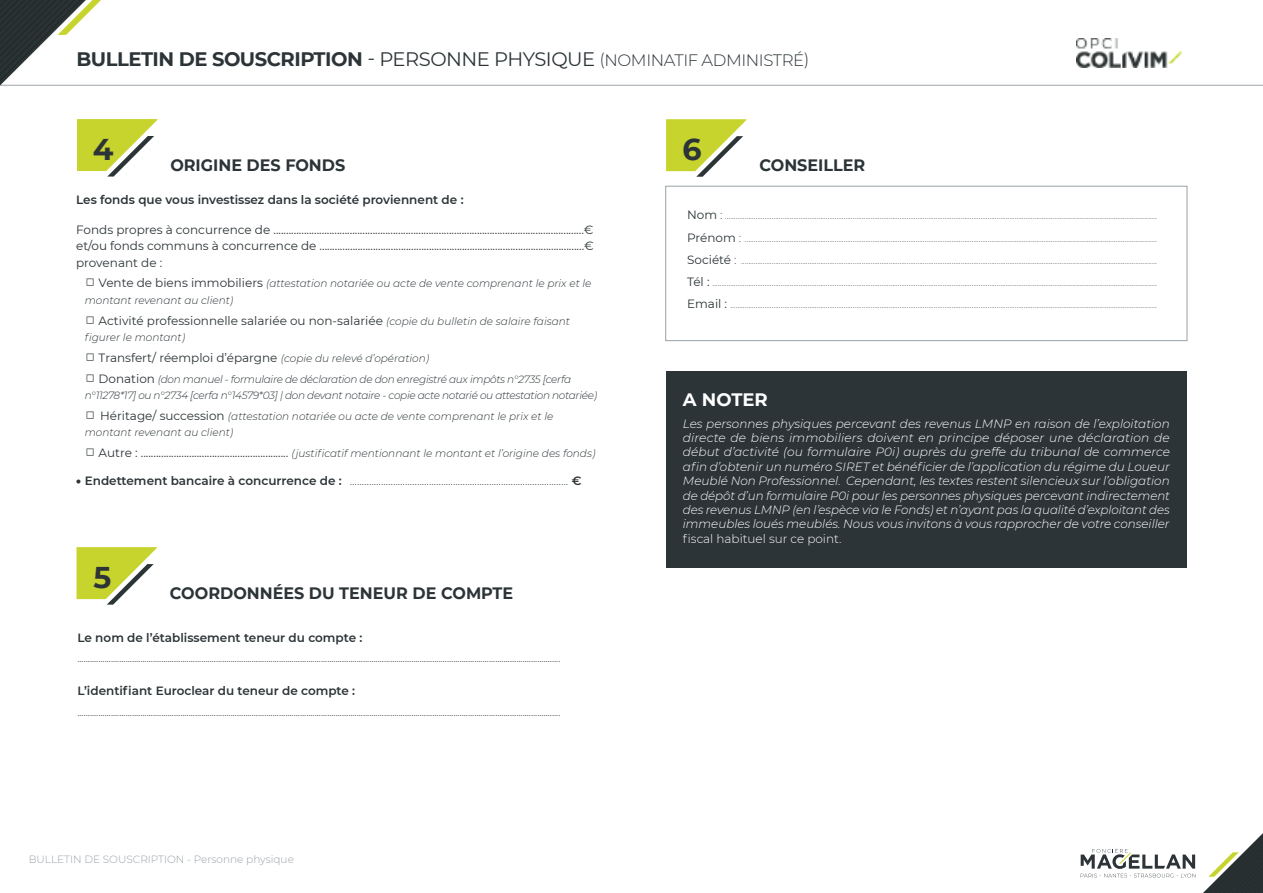
<style>
.page{position:relative;width:1263px;height:893px;background:#fff}
.page>*{position:absolute;margin:0;border:0;box-sizing:border-box;transform-origin:0 0}
.t1{font:700 30px "Montserrat";color:#2c3437}
.t2{font:700 19.5px "Montserrat";letter-spacing:-.025em;color:#2c3437}
.t3{font:700 18px "Montserrat";color:#fff}
.t4{font:700 16.5px "Montserrat";color:#2c3437}
.t5{font:italic 300 12px/14.4px "Montserrat";color:#fff;text-align:justify}
.t6{font:12px/16.5px "Montserrat";color:#2c3437;text-align:justify}
.t7{font:600 12px "Montserrat";color:#2c3437}
.t8{font:300 12px "Montserrat";color:#2c3437}
.t9{font:300 12px "Montserrat";color:#fff}
.t10{font:300 10.5px "Montserrat";color:#000}
.t11{font:italic 300 10.5px/16.5px "Montserrat";color:#2c3437}
.t12{font:italic 300 10.5px/16.5px "Montserrat";letter-spacing:-.02em;color:#2c3437}
.t13{font:300 10.5px "Montserrat";color:#9aa2a7}
.t14{font:300 9px "Montserrat";color:#2c3437}
.s1{font-weight:400}
.s2{font-weight:300;font-size:16.5px}
.s3{font-style:normal;font-size:18px}
.s4{font-weight:400;font-style:normal;font-size:12px}
.s5{font-weight:300;font-size:18px}
.s6{font-weight:300;font-style:italic;font-size:10.5px}
.s7{font-weight:900}
.s8{font-weight:600}
.s9{font-weight:400;font-size:12px}
.s10{font-size:12px}
</style>
<div class="page">
<hr style="left:0;top:85px;width:1263px;height:1px;background:#9aa2a7">
<svg style="left:86px;top:0;width:15px;height:15px"></svg>
<img style="left:0;top:0;width:86px;height:86px">
<img style="left:1203px;top:833px;width:60px;height:60px">
<svg style="left:1081px;top:849px;width:114px;height:28px"></svg>
<img style="left:1076px;top:38px;width:106px;height:29px">
<svg style="left:77px;top:119px;width:80px;height:58px"></svg>
<div style="left:665px;top:186px;width:522px;height:155px;border:1px solid #9aa2a7"></div>
<svg style="left:666px;top:119px;width:80px;height:58px"></svg>
<svg style="left:77px;top:547px;width:80px;height:58px"></svg>
<div style="left:666px;top:371px;width:521px;height:197px;background:#2c3437"></div>
<h2 class="t2" style="left:77px;top:45px;width:734px">BULLETIN DE SOUSCRIPTION <span class="s1">- PERSONNE PHYSIQUE</span> <span class="s2">(NOMINATIF ADMINISTRÉ)</span></h2>
<h1 class="t1" style="left:93px;top:127px;width:22px">4</h1>
<h3 class="t7" style="left:76px;top:192px;width:389px">Les fonds que vous investissez dans la société proviennent de :</h3>
<p class="t6" style="left:76px;top:221px;width:519px">Fonds propres à concurrence de ..........................................................................................................................€ et/ou fonds communs à concurrence de ........................................................................................................€ provenant de :</p>
<p class="t11" style="left:85px;top:275px;width:508px"><span class="s3">□</span> <span class="s4">Vente de biens immobiliers</span> (attestation notariée ou acte de vente comprenant le prix et le montant revenant au client)</p>
<h3 class="t6" style="left:85px;top:312px;width:487px"><span class="s5">□</span> Activité professionnelle salariée ou non-salariée <span class="s6">(copie du bulletin de salaire faisant</span></h3>
<p class="t11" style="left:85px;top:329px;width:102px">figurer le montant)</p>
<h3 class="t6" style="left:85px;top:349px;width:346px"><span class="s5">□</span> Transfert/ réemploi d’épargne <span class="s6">(copie du relevé d’opération)</span></h3>
<p class="t12" style="left:85px;top:370px;width:514px"><span class="s3">□</span> <span class="s4">Donation</span> (don manuel - formulaire de déclaration de don enregistré aux impôts n°2735 [cerfa n°11278*17] ou n°2734 [cerfa n°14579*03] | don devant notaire - copie acte notarié ou attestation notariée)</p>
<p class="t11" style="left:85px;top:408px;width:470px"><span class="s3">□</span> <span class="s4">Héritage/ succession</span> (attestation notariée ou acte de vente comprenant le prix et le montant revenant au client)</p>
<h3 class="t6" style="left:85px;top:444px;width:512px"><span class="s5">□</span> Autre : .......................................................... <span class="s6">(justificatif mentionnant le montant et l’origine des fonds)</span></h3>
<h3 class="t8" style="left:76px;top:472px;width:507px"><span class="s7">•</span> <span class="s8">Endettement bancaire à concurrence de :</span> ........................................................................................... <span class="s8">€</span></h3>
<h3 class="t4" style="left:170px;top:153px;width:176px">ORIGINE DES FONDS</h3>
<h1 class="t1" style="left:94px;top:555px;width:19px">5</h1>
<h3 class="t4" style="left:170px;top:581px;width:345px">COORDONNÉES DU TENEUR DE COMPTE</h3>
<h3 class="t7" style="left:77px;top:629px;width:286px">Le nom de l’établissement teneur du compte :</h3>
<p class="t10" style="left:77px;top:652px;width:484px">......................................................................................................................................................................................................................................</p>
<h3 class="t7" style="left:77px;top:683px;width:279px">L’identifiant Euroclear du teneur de compte :</h3>
<p class="t10" style="left:77px;top:705px;width:484px">......................................................................................................................................................................................................................................</p>
<p class="t13" style="left:29px;top:852px;width:267px">BULLETIN DE SOUSCRIPTION - Personne physique</p>
<h1 class="t1" style="left:682px;top:127px;width:21px">6</h1>
<h3 class="t4" style="left:759px;top:153px;width:107px">CONSEILLER</h3>
<p class="t14" style="left:687px;top:210px;width:471px"><span class="s9">Nom</span> <span class="s10">:</span> ................................................................................................................................................................................................................................................</p>
<p class="t14" style="left:687px;top:232px;width:471px"><span class="s9">Prénom</span> <span class="s10">:</span> .....................................................................................................................................................................................................................................</p>
<p class="t14" style="left:687px;top:254px;width:471px"><span class="s9">Société</span> <span class="s10">:</span> .......................................................................................................................................................................................................................................</p>
<p class="t14" style="left:687px;top:277px;width:471px"><span class="s9">Tél :</span> .......................................................................................................................................................................................................................................................</p>
<p class="t14" style="left:687px;top:299px;width:471px"><span class="s9">Email :</span> .............................................................................................................................................................................................................................................</p>
<h3 class="t3" style="left:683px;top:386px;width:86px">A NOTER</h3>
<p class="t5" style="left:683px;top:416px;width:489px">Les personnes physiques percevant des revenus LMNP en raison de l’exploitation directe de biens immobiliers doivent en principe déposer une déclaration de début d’activité (ou formulaire P0i) auprès du greffe du tribunal de commerce afin d’obtenir un numéro SIRET et bénéficier de l’application du régime du Loueur Meublé Non Professionnel. Cependant, les textes restent silencieux sur l’obligation de dépôt d’un formulaire P0i pour les personnes physiques percevant indirectement des revenus LMNP (en l’espèce via le Fonds) et n’ayant pas la qualité d’exploitant des immeubles loués meublés. Nous vous invitons à vous rapprocher de votre conseiller</p>
<h3 class="t9" style="left:683px;top:530px;width:160px">fiscal habituel sur ce point.</h3>
</div>
